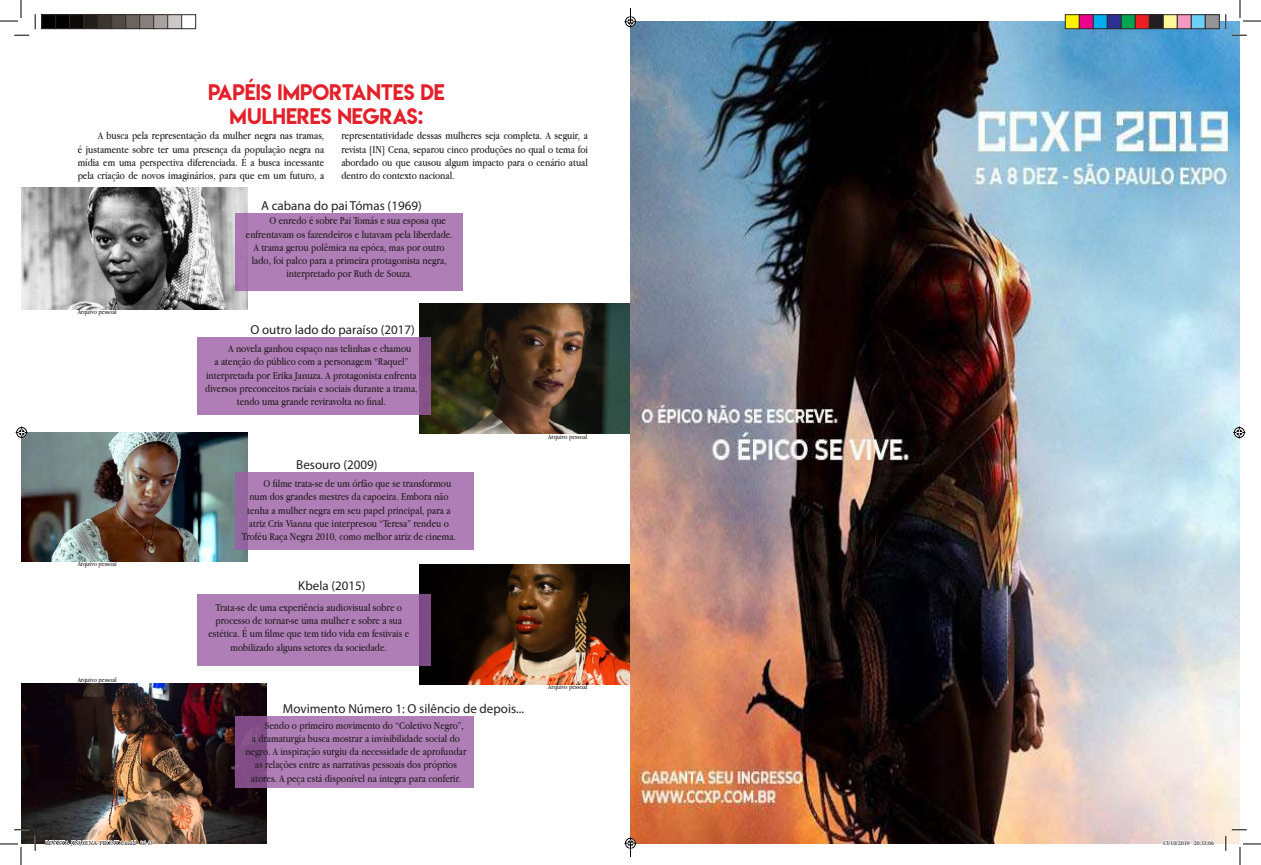
<style>
.page{position:relative;width:1261px;height:865px;background:#fff}
.page>*{position:absolute;margin:0;border:0;box-sizing:border-box;transform-origin:0 0}
.t1{font:20px/24px "Lemon Milk";color:#e4202a;text-align:center}
.t2{font:13px "Myriad Pro";color:#231f20}
.t3{font:12px "Apple Garamond";color:#000}
.t4{font:11px/13.2px "Apple Garamond";color:#231f20;text-align:justify}
.t5{font:7px "Apple Garamond";color:#231f20}
.t6{font:6px "Minion Pro";color:#000}
</style>
<div class="page">
<img style="left:419px;top:564px;width:211px;height:120px">
<img style="left:22px;top:683px;width:245px;height:160px">
<img style="left:21px;top:432px;width:227px;height:129px">
<img style="left:419px;top:303px;width:211px;height:130px">
<img style="left:22px;top:187px;width:226px;height:122px">
<div style="left:236px;top:213px;width:227px;height:77px;background:#b07eb7"></div>
<div style="left:197px;top:337px;width:234px;height:77px;background:#b07eb7"></div>
<div style="left:236px;top:472px;width:238px;height:77px;background:#b07eb7"></div>
<div style="left:197px;top:594px;width:234px;height:71px;background:#b07eb7"></div>
<svg style="left:236px;top:715px;width:238px;height:71px;background:#aa78b1"></svg>
<img style="left:630px;top:21px;width:610px;height:821px">
<svg style="left:14px;top:35px;width:15px;height:1px"></svg>
<svg style="left:1232px;top:35px;width:15px;height:1px"></svg>
<svg style="left:14px;top:828px;width:15px;height:2px"></svg>
<svg style="left:35px;top:14px;width:1px;height:15px"></svg>
<svg style="left:35px;top:835px;width:1px;height:15px"></svg>
<svg style="left:1225px;top:14px;width:2px;height:15px"></svg>
<svg style="left:0;top:0;width:22px;height:22px"></svg>
<svg style="left:0;top:842px;width:22px;height:22px"></svg>
<svg style="left:1239px;top:0;width:22px;height:22px"></svg>
<svg style="left:1225px;top:828px;width:36px;height:36px"></svg>
<svg style="left:16px;top:426px;width:12px;height:12px"></svg>
<svg style="left:1233px;top:426px;width:12px;height:12px"></svg>
<div style="left:42px;top:15px;width:14px;height:14px;background:#000"></div>
<div style="left:41px;top:14px;width:15px;height:15px;border:1px solid #302a28"></div>
<div style="left:56px;top:15px;width:14px;height:14px;background:#000"></div>
<div style="left:55px;top:14px;width:15px;height:15px;border:1px solid #302a28"></div>
<div style="left:70px;top:15px;width:14px;height:14px;background:#0c0806"></div>
<div style="left:69px;top:14px;width:15px;height:15px;border:1px solid #302a28"></div>
<div style="left:84px;top:15px;width:14px;height:14px;background:#241e1b"></div>
<div style="left:83px;top:14px;width:15px;height:15px;border:1px solid #302a28"></div>
<div style="left:98px;top:15px;width:14px;height:14px;background:#3b3532"></div>
<div style="left:97px;top:14px;width:15px;height:15px;border:1px solid #302a28"></div>
<div style="left:112px;top:15px;width:14px;height:14px;background:#524a47"></div>
<div style="left:111px;top:14px;width:15px;height:15px;border:1px solid #302a28"></div>
<div style="left:126px;top:15px;width:14px;height:14px;background:#6b6360"></div>
<div style="left:125px;top:14px;width:15px;height:15px;border:1px solid #302a28"></div>
<div style="left:140px;top:15px;width:14px;height:14px;background:#867f7c"></div>
<div style="left:139px;top:14px;width:15px;height:15px;border:1px solid #302a28"></div>
<div style="left:154px;top:15px;width:14px;height:14px;background:#a7a2a0"></div>
<div style="left:153px;top:14px;width:15px;height:15px;border:1px solid #302a28"></div>
<div style="left:168px;top:15px;width:14px;height:14px;background:#cdc9c8"></div>
<div style="left:167px;top:14px;width:15px;height:15px;border:1px solid #302a28"></div>
<div style="left:181px;top:14px;width:15px;height:15px;border:1px solid #302a28"></div>
<div style="left:1065px;top:15px;width:14px;height:14px;background:#fff101"></div>
<div style="left:1065px;top:14px;width:15px;height:15px;border:1px solid #302a28"></div>
<div style="left:1079px;top:15px;width:14px;height:14px;background:#ed028c"></div>
<div style="left:1079px;top:14px;width:15px;height:15px;border:1px solid #302a28"></div>
<div style="left:1093px;top:15px;width:14px;height:14px;background:#00aeef"></div>
<div style="left:1093px;top:14px;width:15px;height:15px;border:1px solid #302a28"></div>
<div style="left:1107px;top:15px;width:14px;height:14px;background:#2e3092"></div>
<div style="left:1107px;top:14px;width:15px;height:15px;border:1px solid #302a28"></div>
<div style="left:1121px;top:15px;width:14px;height:14px;background:#00a54f"></div>
<div style="left:1121px;top:14px;width:15px;height:15px;border:1px solid #302a28"></div>
<div style="left:1135px;top:15px;width:14px;height:14px;background:#ee1d23"></div>
<div style="left:1135px;top:14px;width:15px;height:15px;border:1px solid #302a28"></div>
<div style="left:1149px;top:15px;width:14px;height:14px;background:#231f20"></div>
<div style="left:1149px;top:14px;width:15px;height:15px;border:1px solid #302a28"></div>
<div style="left:1163px;top:15px;width:14px;height:14px;background:#fff79a"></div>
<div style="left:1163px;top:14px;width:15px;height:15px;border:1px solid #302a28"></div>
<div style="left:1177px;top:15px;width:14px;height:14px;background:#f499c2"></div>
<div style="left:1177px;top:14px;width:15px;height:15px;border:1px solid #302a28"></div>
<div style="left:1191px;top:15px;width:14px;height:14px;background:#6bcff6"></div>
<div style="left:1191px;top:14px;width:15px;height:15px;border:1px solid #302a28"></div>
<div style="left:1205px;top:15px;width:14px;height:14px;background:#939598"></div>
<div style="left:1205px;top:14px;width:15px;height:15px;border:1px solid #302a28"></div>
<svg style="left:45px;top:838px;width:109px;height:6px"></svg>
<svg style="left:1163px;top:839px;width:51px;height:5px"></svg>
<svg style="left:624px;top:8px;width:12px;height:20px"></svg>
<svg style="left:624px;top:836px;width:12px;height:20px"></svg>
<h1 class="t1" style="left:208px;top:80px;width:238px">PAPÉIS IMPORTANTES DE<br>MULHERES NEGRAS:</h1>
<p class="t4" style="left:78px;top:129px;width:248px;text-indent:20px">A busca pela representação da mulher negra nas tramas, é justamente sobre ter uma presença da população negra na mídia em uma perspectiva diferenciada. É a busca incessante pela criação de novos imaginários, para que em um futuro, a</p>
<p class="t2" style="left:261px;top:197px;width:162px">A cabana do pai Tómas (1969)</p>
<p class="t4" style="left:341px;top:129px;width:248px">representatividade dessas mulheres seja completa. A seguir, a revista [IN] Cena, separou cinco produções no qual o tema foi abordado ou que causou algum impacto para o cenário atual dentro do contexto nacional.</p>
<p class="t5" style="left:78px;top:308px;width:41px">Arquivo pessoal</p>
<p class="t5" style="left:78px;top:559px;width:41px">Arquivo pessoal</p>
<p class="t5" style="left:78px;top:675px;width:41px">Arquivo pessoal</p>
<p class="t3" style="left:78px;top:770px;width:32px">Pág. 36</p>
<p class="t4" style="left:270px;top:214px;width:178px">O enredo é sobre Pai Tomás e sua esposa que</p>
<p class="t4" style="left:246px;top:227px;width:208px">enfrentavam os fazendeiros e lutavam pela liberdade.</p>
<p class="t4" style="left:254px;top:240px;width:192px">A trama gerou polêmica na epóca, mas por outro</p>
<p class="t4" style="left:252px;top:253px;width:196px">lado, foi palco para a primeira protagonista negra,</p>
<p class="t4" style="left:286px;top:267px;width:127px">interpretado por Ruth de Souza.</p>
<p class="t2" style="left:250px;top:321px;width:166px">O outro lado do paraíso (2017)</p>
<p class="t4" style="left:229px;top:341px;width:184px">A novela ganhou espaço nas telinhas e chamou</p>
<p class="t4" style="left:215px;top:355px;width:195px">a atenção do público com a personagem “Raquel”</p>
<p class="t4" style="left:206px;top:368px;width:212px">interpretada por Erika Januza. A protagonista enfrenta</p>
<p class="t4" style="left:205px;top:381px;width:214px">diversos preconceitos raciais e sociais durante a trama,</p>
<p class="t4" style="left:237px;top:394px;width:151px">tendo uma grande reviravolta no final.</p>
<p class="t2" style="left:296px;top:456px;width:83px">Besouro (2009)</p>
<p class="t4" style="left:264px;top:476px;width:189px">O filme trata-se de um órfão que se transformou</p>
<p class="t4" style="left:249px;top:489px;width:201px">num dos grandes mestres da capoeira. Embora não</p>
<p class="t4" style="left:247px;top:503px;width:205px">tenha a mulher negra em seu papel principal, para a</p>
<p class="t4" style="left:249px;top:516px;width:201px">atriz Cris Vianna que interpresou “Teresa” rendeu o</p>
<p class="t4" style="left:242px;top:529px;width:215px">Troféu Raça Negra 2010, como melhor atriz de cinema.</p>
<p class="t2" style="left:298px;top:577px;width:69px">Kbela (2015)</p>
<p class="t4" style="left:208px;top:600px;width:202px;text-align:center">Trata-se de uma experiência audiovisual sobre o processo de tornar-se uma mulher e sobre a sua estética. É um filme que tem tido vida em festivais e mobilizado alguns setores da sociedade.</p>
<p class="t2" style="left:283px;top:700px;width:243px">Movimento Número 1: O silêncio de depois...</p>
<p class="t4" style="left:265px;top:718px;width:201px">Sendo o primeiro movimento do “Coletivo Negro”,</p>
<p class="t4" style="left:252px;top:731px;width:210px">a dramaturgia busca mostrar a invisibilidade social do</p>
<p class="t4" style="left:245px;top:744px;width:223px">negro. A inspiração surgiu da necessidade de aprofundar</p>
<p class="t4" style="left:255px;top:757px;width:204px">as relações entre as narrativas pessoais dos próprios</p>
<p class="t4" style="left:251px;top:770px;width:211px">atores. A peça está disponível na integra para conferir.</p>
<p class="t5" style="left:548px;top:432px;width:41px">Arquivo pessoal</p>
<p class="t5" style="left:548px;top:682px;width:41px">Arquivo pessoal</p>
<p class="t6" style="left:45px;top:838px;width:110px">REVISTA [IN]CENA-PRONTA.indd 36-37</p>
<p class="t6" style="left:1163px;top:838px;width:53px">13/10/2019 20:33:06</p>
</div>
